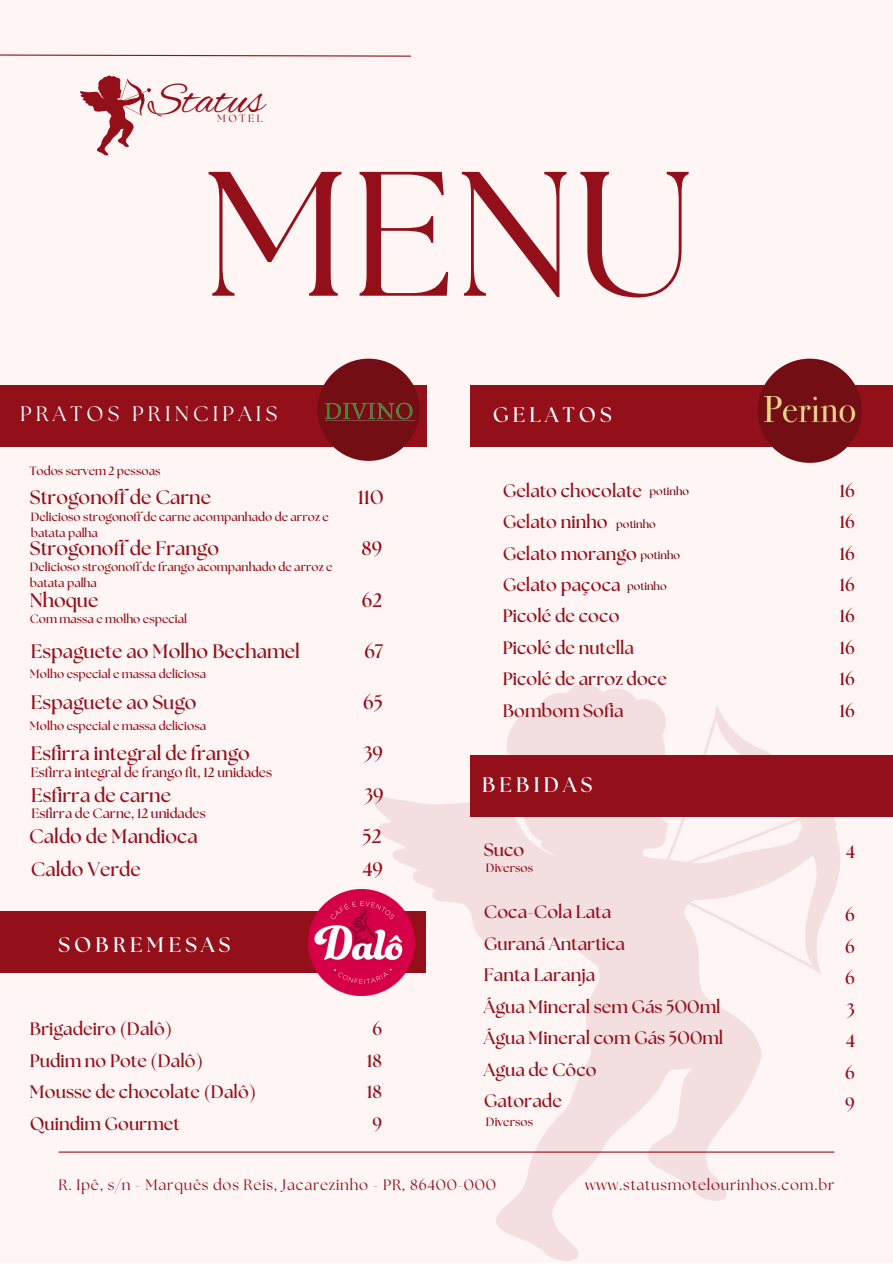
<style>
.page{position:relative;width:893px;height:1264px;background:#fff}
.page>*{position:absolute;margin:0;border:0;box-sizing:border-box;transform-origin:0 0}
.t1{font:176.85px "The Seasons";color:#930f19}
.t2{font:45.6px "Alex Brush";color:#930f19}
.t3{font:700 21px "The Seasons";letter-spacing:.2em;color:#fff}
.t4{font:21px "The Seasons";letter-spacing:.2em;color:#fff}
.t5{font:700 19.5px "The Seasons";color:#930f19}
.t6{font:700 18px "The Seasons";color:#930f19}
.t7{font:15px "The Seasons";letter-spacing:.05em;color:#930f19}
.t8{font:700 13.5px "The Seasons";color:#930f19}
.t9{font:700 12px/16px "The Seasons";color:#930f19}
.t10{font:700 11.1px "The Seasons";color:#740e15}
.t11{font:10.5px "The Seasons";letter-spacing:.24em;color:#930f19}
</style>
<div class="page">
<div style="left:0;top:0;width:892px;height:1262px;background:#fff5f5"></div>
<svg style="left:824px;top:817px;width:16px;height:98px"></svg>
<svg style="left:373px;top:684px;width:451px;height:577px"></svg>
<div style="left:470px;top:755px;width:422px;height:62px;background:#930f19"></div>
<div style="left:0;top:910px;width:425px;height:62px;background:#930f19"></div>
<div style="left:470px;top:384px;width:422px;height:62px;background:#930f19"></div>
<hr style="left:59px;top:1151px;width:774px;height:1px;background:#930f19">
<svg style="left:0;top:54px;width:412px;height:3px"></svg>
<div style="left:0;top:384px;width:426px;height:62px;background:#930f19"></div>
<svg style="left:80px;top:75px;width:71px;height:81px"></svg>
<div style="left:317px;top:358px;width:102px;height:103px;background:#740e15;border-radius:50%"></div>
<div style="left:757px;top:358px;width:104px;height:105px;background:#740e15;border-radius:50%"></div>
<img style="left:326px;top:402px;width:87px;height:18px">
<img style="left:757px;top:395px;width:105px;height:29px">
<img style="left:308px;top:889px;width:106px;height:106px">
<p class="t2" style="left:148px;top:74px;width:117px">Status</p>
<p class="t11" style="left:217px;top:114px;width:47px">MOTEL</p>
<p class="t1" style="left:203px;top:154px;width:492px">MENU</p>
<p class="t4" style="left:20px;top:404px;width:258px">PRATOS PRINCIPAIS</p>
<p class="t9" style="left:30px;top:463px;width:132px">Todos servem 2 pessoas</p>
<p class="t5" style="left:30px;top:489px;width:183px">Strogonoff de Carne</p>
<p class="t5" style="left:358px;top:489px;width:27px">110</p>
<p class="t9" style="left:31px;top:509px;width:299px">Delicioso strogonoff de carne acompanhado de arroz e batata palha</p>
<p class="t5" style="left:30px;top:540px;width:191px">Strogonoff de Frango</p>
<p class="t5" style="left:30px;top:591px;width:70px">Nhoque</p>
<p class="t5" style="left:361px;top:540px;width:22px">89</p>
<p class="t5" style="left:362px;top:591px;width:22px">62</p>
<p class="t9" style="left:30px;top:559px;width:304px">Delicioso strogonoff de frango acompanhado de arroz e batata palha</p>
<p class="t9" style="left:30px;top:611px;width:159px">Com massa e molho especial</p>
<p class="t5" style="left:31px;top:642px;width:271px">Espaguete ao Molho Bechamel</p>
<p class="t5" style="left:31px;top:693px;width:167px">Espaguete ao Sugo</p>
<p class="t5" style="left:31px;top:745px;width:221px">Esfirra integral de frango</p>
<p class="t8" style="left:31px;top:766px;width:243px">Esfirra integral de frango fit, 12 unidades</p>
<p class="t8" style="left:31px;top:807px;width:176px">Esfirra de Carne, 12 unidades</p>
<p class="t9" style="left:30px;top:666px;width:178px">Molho especial e massa deliciosa</p>
<p class="t9" style="left:30px;top:718px;width:178px">Molho especial e massa deliciosa</p>
<p class="t5" style="left:31px;top:786px;width:141px">Esfirra de carne</p>
<p class="t5" style="left:29px;top:827px;width:170px">Caldo de Mandioca</p>
<p class="t5" style="left:31px;top:860px;width:112px">Caldo Verde</p>
<p class="t3" style="left:58px;top:934px;width:173px">SOBREMESAS</p>
<p class="t6" style="left:30px;top:1020px;width:144px">Brigadeiro (Dalô)</p>
<p class="t6" style="left:30px;top:1052px;width:175px">Pudim no Pote (Dalô)</p>
<p class="t6" style="left:30px;top:1083px;width:228px">Mousse de chocolate (Dalô)</p>
<p class="t6" style="left:30px;top:1115px;width:151px">Quindim Gourmet</p>
<p class="t5" style="left:364px;top:642px;width:20px">67</p>
<p class="t5" style="left:363px;top:693px;width:21px">65</p>
<p class="t5" style="left:363px;top:745px;width:21px">39</p>
<p class="t5" style="left:364px;top:786px;width:21px">39</p>
<p class="t5" style="left:362px;top:827px;width:21px">52</p>
<p class="t5" style="left:362px;top:860px;width:22px">49</p>
<p class="t6" style="left:372px;top:1020px;width:11px">6</p>
<p class="t6" style="left:367px;top:1052px;width:17px">18</p>
<p class="t6" style="left:367px;top:1083px;width:17px">18</p>
<p class="t6" style="left:372px;top:1115px;width:11px">9</p>
<p class="t3" style="left:492px;top:405px;width:121px">GELATOS</p>
<p class="t6" style="left:502px;top:482px;width:141px">Gelato chocolate</p>
<p class="t6" style="left:502px;top:513px;width:106px">Gelato ninho</p>
<p class="t6" style="left:502px;top:545px;width:136px">Gelato morango</p>
<p class="t6" style="left:502px;top:576px;width:119px">Gelato paçoca</p>
<p class="t6" style="left:502px;top:608px;width:118px">Picolé de coco</p>
<p class="t6" style="left:502px;top:639px;width:133px">Picolé de nutella</p>
<p class="t6" style="left:502px;top:671px;width:166px">Picolé de arroz doce</p>
<p class="t6" style="left:502px;top:702px;width:122px">Bombom Sofia</p>
<p class="t10" style="left:649px;top:486px;width:41px">potinho</p>
<p class="t10" style="left:616px;top:519px;width:41px">potinho</p>
<p class="t10" style="left:640px;top:550px;width:41px">potinho</p>
<p class="t10" style="left:627px;top:581px;width:41px">potinho</p>
<p class="t3" style="left:482px;top:775px;width:112px">BEBIDAS</p>
<p class="t6" style="left:484px;top:841px;width:42px">Suco</p>
<p class="t9" style="left:486px;top:860px;width:49px">Diversos</p>
<p class="t6" style="left:484px;top:904px;width:129px">Coca-Cola Lata</p>
<p class="t6" style="left:484px;top:935px;width:143px">Guraná Antartica</p>
<p class="t6" style="left:484px;top:967px;width:113px">Fanta Laranja</p>
<p class="t6" style="left:484px;top:998px;width:238px">Água Mineral sem Gás 500ml</p>
<p class="t6" style="left:484px;top:1030px;width:241px">Água Mineral com Gás 500ml</p>
<p class="t6" style="left:484px;top:1061px;width:114px">Agua de Côco</p>
<p class="t6" style="left:484px;top:1092px;width:80px">Gatorade</p>
<p class="t9" style="left:486px;top:1114px;width:49px">Diversos</p>
<p class="t6" style="left:839px;top:482px;width:17px">16</p>
<p class="t6" style="left:839px;top:513px;width:17px">16</p>
<p class="t6" style="left:839px;top:545px;width:17px">16</p>
<p class="t6" style="left:839px;top:576px;width:17px">16</p>
<p class="t6" style="left:839px;top:608px;width:17px">16</p>
<p class="t6" style="left:839px;top:639px;width:17px">16</p>
<p class="t6" style="left:839px;top:671px;width:17px">16</p>
<p class="t6" style="left:839px;top:702px;width:17px">16</p>
<p class="t6" style="left:845px;top:843px;width:11px">4</p>
<p class="t6" style="left:845px;top:906px;width:11px">6</p>
<p class="t6" style="left:845px;top:938px;width:11px">6</p>
<p class="t6" style="left:845px;top:969px;width:11px">6</p>
<p class="t6" style="left:846px;top:1001px;width:10px">3</p>
<p class="t6" style="left:845px;top:1032px;width:11px">4</p>
<p class="t6" style="left:845px;top:1064px;width:11px">6</p>
<p class="t6" style="left:845px;top:1095px;width:11px">9</p>
<p class="t7" style="left:58px;top:1178px;width:439px">R. Ipê, s/n - Marquês dos Reis, Jacarezinho - PR, 86400-000</p>
<p class="t7" style="left:585px;top:1178px;width:251px">www.statusmotelourinhos.com.br</p>
</div>
